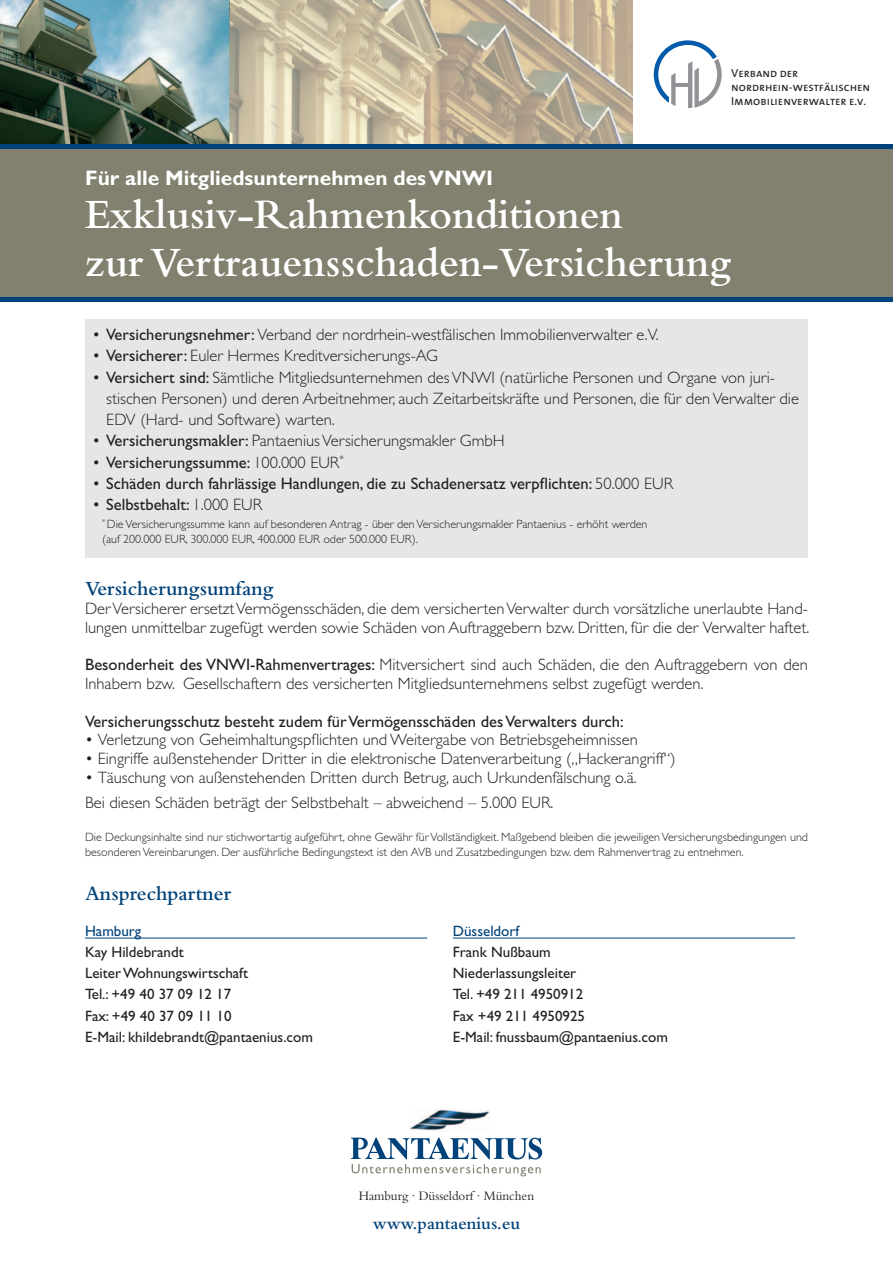
<style>
.page{position:relative;width:893px;height:1263px;background:#fff}
.page>*{position:absolute;margin:0;border:0;box-sizing:border-box;transform-origin:0 0}
.t1{font:600 43.5px/47.5px "Bembo Std";color:#fff}
.t2{font:700 21px "Gill Sans Std";color:#fff}
.t3{font:600 21px "Bembo Std";color:#004279}
.t4{font:600 18px "Bembo Std";color:#004279}
.t5{font:300 16.5px/18.8px "Gill Sans Std";color:#231f20}
.t6{font:16.5px "Gill Sans Std";color:#231f20}
.t7{font:15px/21.3px "Gill Sans Std";color:#231f20}
.t8{font:15px "Gill Sans Std";color:#004279}
.t9{font:13.5px "Bembo Std";letter-spacing:-.005em;color:#231f20}
.t10{font:300 12px/14.4px "Gill Sans Std";color:#231f20}
.t11{font:11.85px/14.1px "The Sans Caps";color:#231f20}
.s1{font-weight:400}
.s2{font-weight:300}
</style>
<div class="page">
<img style="left:0;top:0;width:634px;height:145px">
<img style="left:410px;top:1109px;width:80px;height:22px">
<svg style="left:351px;top:1137px;width:191px;height:39px"></svg>
<svg style="left:654px;top:40px;width:68px;height:68px"></svg>
<div style="left:0;top:149px;width:893px;height:149px;background:#82806e"></div>
<hr style="left:0;top:145px;width:893px;height:4px;background:#004279">
<hr style="left:0;top:298px;width:893px;height:4px;background:#004279">
<hr style="left:453px;top:938px;width:342px;height:1px;background:#004279">
<hr style="left:85px;top:938px;width:342px;height:1px;background:#004279">
<div style="left:85px;top:319px;width:723px;height:238px;background:#e6e6e8"></div>
<p class="t11" style="left:731px;top:65px;width:141px">Verband der nordrhein-westfälischen<br>Immobilienverwalter e.v.</p>
<p class="t2" style="left:85px;top:166px;width:410px">Für alle Mitgliedsunternehmen des VNWI</p>
<h1 class="t1" style="left:85px;top:191px;width:648px">Exklusiv-Rahmenkonditionen<br>zur Vertrauensschaden-Versicherung</h1>
<p class="t5" style="left:94px;top:325px;width:567px"><span class="s1">• Versicherungsnehmer:</span> Verband der nordrhein-westfälischen Immobilienverwalter e.V.</p>
<p class="t5" style="left:94px;top:347px;width:346px"><span class="s1">• Versicherer:</span> Euler Hermes Kreditversicherungs-AG</p>
<p class="t5" style="left:106px;top:367px;width:694px;line-height:21.3px;text-indent:-13px"><span class="s1">• Versichert sind:</span> Sämtliche Mitgliedsunternehmen des VNWI (natürliche Personen und Organe von juri&shy;stischen Personen) und deren Arbeitnehmer, auch Zeitarbeitskräfte und Personen, die für den Verwalter die<br>EDV (Hard- und Software) warten.</p>
<p class="t5" style="left:94px;top:432px;width:413px"><span class="s1">• Versicherungsmakler:</span> Pantaenius Versicherungsmakler GmbH</p>
<p class="t6" style="left:94px;top:453px;width:252px">• Versicherungssumme: <span class="s2">100.000 EUR</span><sup>*</sup></p>
<p class="t6" style="left:94px;top:474px;width:581px">• Schäden durch fahrlässige Handlungen, die zu Schadenersatz verpflichten: <span class="s2">50.000 EUR</span></p>
<p class="t6" style="left:94px;top:495px;width:170px">• Selbstbehalt: <span class="s2">1.000 EUR</span></p>
<p class="t10" style="left:102px;top:517px;width:547px"><sup>*</sup> Die Versicherungssumme kann auf besonderen Antrag - über den Versicherungsmakler Pantaenius - erhöht werden (auf 200.000 EUR, 300.000 EUR, 400.000 EUR oder 500.000 EUR).</p>
<p class="t3" style="left:85px;top:577px;width:190px">Versicherungsumfang</p>
<p class="t5" style="left:85px;top:599px;width:726px">Der Versicherer ersetzt Vermögensschäden, die dem versicherten Verwalter durch vorsätzliche unerlaubte Hand&shy;lungen unmittelbar zugefügt werden sowie Schäden von Auftraggebern bzw. Dritten, für die der Verwalter haftet.</p>
<p class="t5" style="left:85px;top:656px;width:724px"><span class="s1">Besonderheit des VNWI-Rahmenvertrages:</span> Mitversichert sind auch Schäden, die den Auftraggebern von den<br>Inhabern bzw. Gesellschaftern des versicherten Mitgliedsunternehmens selbst zugefügt werden.</p>
<p class="t6" style="left:85px;top:711px;width:540px">Versicherungsschutz besteht zudem für Vermögensschäden des Verwalters durch:</p>
<p class="t5" style="left:85px;top:731px;width:554px">• Verletzung von Geheimhaltungspflichten und Weitergabe von Betriebsgeheimnissen</p>
<p class="t5" style="left:85px;top:749px;width:592px">• Eingriffe außenstehender Dritter in die elektronische Datenverarbeitung („Hackerangriff“)</p>
<p class="t5" style="left:85px;top:765px;width:553px;line-height:25.2px">• Täuschung von außenstehenden Dritten durch Betrug, auch Urkundenfälschung o.ä.<br>Bei diesen Schäden beträgt der Selbstbehalt – abweichend – 5.000 EUR.</p>
<p class="t10" style="left:85px;top:830px;width:724px">Die Deckungsinhalte sind nur stichwortartig aufgeführt, ohne Gewähr für Vollständigkeit. Maßgebend bleiben die jeweiligen Versicherungsbedingungen und besonderen Vereinbarungen. Der ausführliche Bedingungstext ist den AVB und Zusatzbedingungen bzw. dem Rahmenvertrag zu entnehmen.</p>
<p class="t3" style="left:85px;top:882px;width:148px">Ansprechpartner</p>
<p class="t8" style="left:85px;top:922px;width:58px">Hamburg</p>
<p class="t7" style="left:85px;top:941px;width:229px">Kay Hildebrandt<br>Leiter Wohnungswirtschaft<br>Tel.: +49 40 37 09 12 17<br>Fax: +49 40 37 09 11 10<br>E-Mail: khildebrandt@pantaenius.com</p>
<p class="t8" style="left:453px;top:922px;width:68px">Düsseldorf</p>
<p class="t7" style="left:453px;top:941px;width:217px">Frank Nußbaum<br>Niederlassungsleiter<br>Tel. +49 211 4950912<br>Fax +49 211 4950925<br>E-Mail: fnussbaum@pantaenius.com</p>
<p class="t9" style="left:359px;top:1188px;width:177px">Hamburg · Düsseldorf · München</p>
<p class="t4" style="left:373px;top:1214px;width:149px">www.pantaenius.eu</p>
</div>
